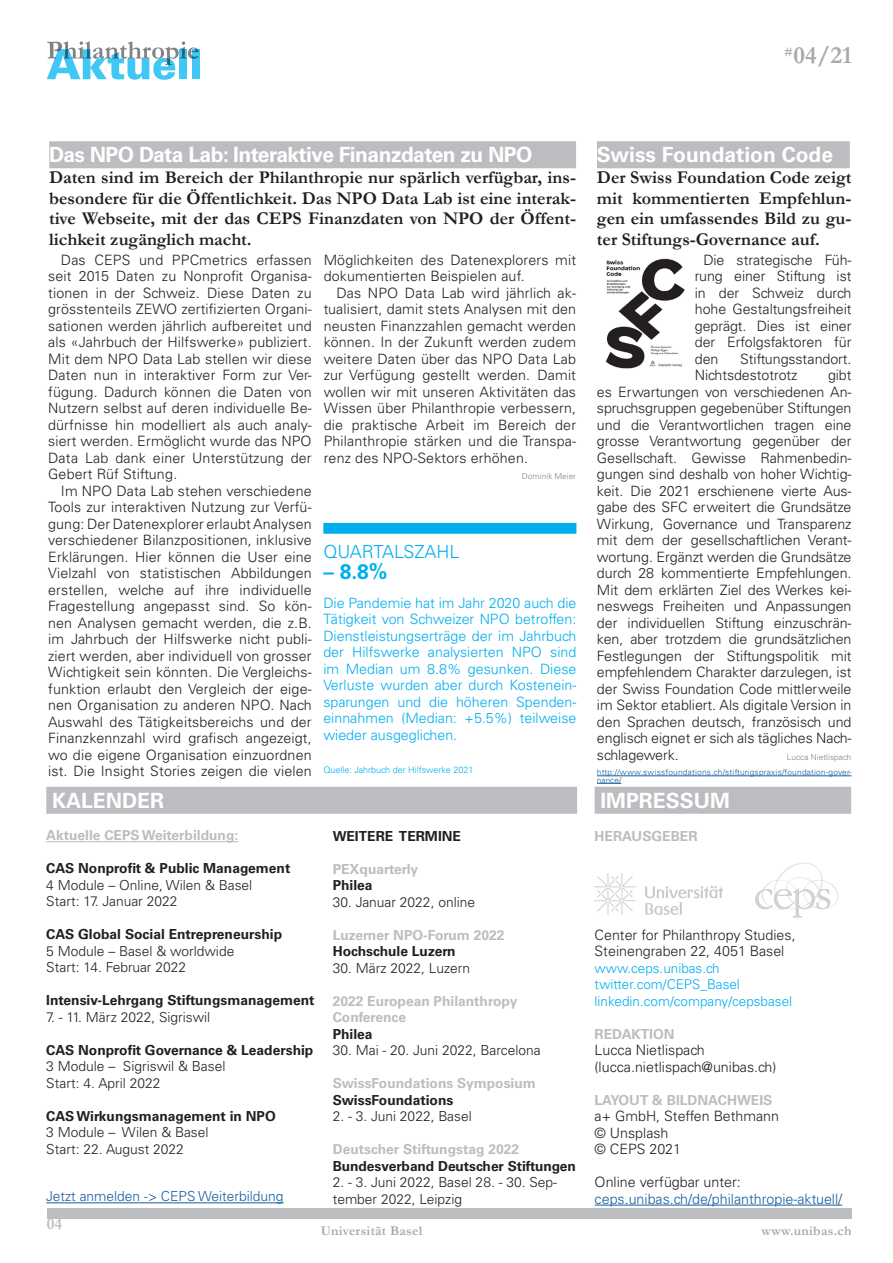
<style>
.page{position:relative;width:893px;height:1263px;background:#fff}
.page>*{position:absolute;margin:0;border:0;box-sizing:border-box;transform-origin:0 0}
.grundtext{font:700 24.9px "Garamond";color:#a8a9ad}
.t1{font:700 21px "Univers LT Std";letter-spacing:-.025em;color:#fff}
.t2{font:700 21px "Univers LT Std";color:#fff}
.Lauftext{font:700 21px "Univers LT Std";color:#00aeef}
.t3{font:700 18px/20.7px "Garamond";color:#231f20;text-align:justify}
.Lauftext-2{font:300 18px "Univers LT Std";color:#00aeef}
.t4{font:700 16.5px "Garamond";color:#bcbdc0}
.t5{font:300 14.25px/16.5px "Univers LT Std";color:#231f20;text-align:justify}
.Lauftext-3{font:300 14.25px/16.5px "Univers LT Std";color:#00aeef;text-align:justify}
.t6{font:300 14.25px/16.4px "Univers LT Std";color:#175d9e}
.t7{font:300 13.8px/16.5px "Univers LT Std";color:#231f20}
.t8{font:700 13.8px "Univers LT Std";color:#231f20}
.t9{font:700 13.8px/16.5px "Univers LT Std";color:#bcbdc0}
.t10{font:300 13.8px "Univers LT Std";color:#175d9e}
.t11{font:300 13.5px "Univers LT Std";color:#00aeef}
.t12{font:700 13.5px "Garamond";letter-spacing:.02em;color:#a8a9ad}
.Lauftext-4{font:300 9px "Univers LT Std";color:#00aeef}
.t13{font:300 8.25px/7.5px "Univers LT Std";letter-spacing:.03em;color:#175d9e}
.t14{font:300 8.25px "Univers LT Std";letter-spacing:.01em;color:#808285}
.s1{color:#231f20}
</style>
<div class="page">
<div style="left:47px;top:1208px;width:804px;height:10px;background:#bcbdc0"></div>
<div style="left:192px;top:49px;width:8px;height:30px;background:#40c7f4"></div>
<svg style="left:47px;top:41px;width:152px;height:39px"></svg>
<div style="left:46px;top:787px;width:531px;height:27px;background:#bcbdc0"></div>
<hr style="left:46px;top:841px;width:192px;height:1px;background:#bcbdc0">
<hr style="left:46px;top:1202px;width:238px;height:1px;background:#175d9e">
<svg style="left:755px;top:863px;width:83px;height:54px"></svg>
<div style="left:595px;top:787px;width:256px;height:27px;background:#bcbdc0"></div>
<hr style="left:595px;top:1205px;width:247px;height:1px;background:#175d9e">
<img style="left:595px;top:873px;width:127px;height:41px">
<div style="left:597px;top:141px;width:253px;height:27px;background:#bcbdc0"></div>
<hr style="left:597px;top:775px;width:254px;height:1px;background:#175d9e">
<svg style="left:597px;top:783px;width:24px;height:1px"></svg>
<img style="left:605px;top:258px;width:80px;height:111px">
<div style="left:49px;top:141px;width:527px;height:27px;background:#bcbdc0"></div>
<div style="left:323px;top:523px;width:253px;height:11px;background:#00aeef"></div>
<p class="grundtext" style="left:784px;top:38px;width:69px"><sup>#</sup>04/21</p>
<p class="t1" style="left:49px;top:143px;width:485px">Das NPO Data Lab: Interaktive Finanzdaten zu NPO</p>
<p class="t3" style="left:49px;top:167px;width:528px">Daten sind im Bereich der Philanthropie nur spärlich verfügbar, ins&shy;besondere für die Öffentlichkeit. Das NPO Data Lab ist eine interak&shy;tive Webseite, mit der das CEPS Finanzdaten von NPO der Öffent&shy;lichkeit zugänglich macht.</p>
<p class="t5" style="left:48px;top:252px;width:265px;text-indent:13px">Das CEPS und PPCmetrics erfassen seit 2015 Daten zu Nonprofit Organisa&shy;tionen in der Schweiz. Diese Daten zu grösstenteils ZEWO zertifizierten Organi&shy;sationen werden jährlich aufbereitet und als «Jahrbuch der Hilfswerke» publiziert.<br>Mit dem NPO Data Lab stellen wir diese Daten nun in interaktiver Form zur Ver&shy;fügung. Dadurch können die Daten von Nutzern selbst auf deren individuelle Be&shy;dürfnisse hin modelliert als auch analy&shy;siert werden. Ermöglicht wurde das NPO Data Lab dank einer Unterstützung der Gebert Rüf Stiftung.</p>
<p class="t5" style="left:48px;top:483px;width:265px;text-indent:13px">Im NPO Data Lab stehen verschiedene Tools zur interaktiven Nutzung zur Verfü&shy;gung: Der Datenexplorer erlaubt Analysen verschiedener Bilanzpositionen, inklusive Erklärungen. Hier können die User eine Vielzahl von statistischen Abbildungen erstellen, welche auf ihre individuelle Fragestellung angepasst sind. So kön&shy;nen Analysen gemacht werden, die z.B. im Jahrbuch der Hilfswerke nicht publi&shy;ziert werden, aber individuell von grosser Wichtigkeit sein könnten. Die Vergleichs&shy;funktion erlaubt den Vergleich der eige&shy;nen Organisation zu anderen NPO. Nach Auswahl des Tätigkeitsbereichs und der Finanzkennzahl wird grafisch angezeigt, wo die eigene Organisation einzuordnen ist. Die Insight Stories zeigen die vielen</p>
<p class="t2" style="left:52px;top:788px;width:114px">KALENDER</p>
<p class="t9" style="left:46px;top:827px;width:194px">Aktuelle CEPS Weiterbildung:</p>
<p class="t8" style="left:46px;top:860px;width:246px">CAS Nonprofit &amp; Public Management</p>
<p class="t7" style="left:46px;top:877px;width:208px">4 Module – Online, Wilen &amp; Basel</p>
<p class="t7" style="left:46px;top:893px;width:133px">Start: 17. Januar 2022</p>
<p class="t8" style="left:46px;top:926px;width:237px">CAS Global Social Entrepreneurship</p>
<p class="t7" style="left:46px;top:943px;width:190px">5 Module – Basel &amp; worldwide</p>
<p class="t7" style="left:46px;top:959px;width:141px">Start: 14. Februar 2022</p>
<p class="t8" style="left:46px;top:992px;width:270px">Intensiv-Lehrgang Stiftungsmanagement</p>
<p class="t7" style="left:46px;top:1009px;width:166px">7. - 11. März 2022, Sigriswil</p>
<p class="t8" style="left:46px;top:1042px;width:269px">CAS Nonprofit Governance &amp; Leadership</p>
<p class="t7" style="left:46px;top:1058px;width:181px">3 Module – Sigriswil &amp; Basel</p>
<p class="t7" style="left:46px;top:1075px;width:116px">Start: 4. April 2022</p>
<p class="t8" style="left:46px;top:1108px;width:231px">CAS Wirkungsmanagement in NPO</p>
<p class="t7" style="left:46px;top:1124px;width:164px">3 Module – Wilen &amp; Basel</p>
<p class="t7" style="left:46px;top:1141px;width:139px">Start: 22. August 2022</p>
<p class="t10" style="left:46px;top:1188px;width:239px">Jetzt anmelden -&gt; CEPS Weiterbildung</p>
<p class="t5" style="left:324px;top:252px;width:254px">Möglichkeiten des Datenexplorers mit dokumentierten Beispielen auf.</p>
<p class="t5" style="left:324px;top:285px;width:254px;text-indent:13px">Das NPO Data Lab wird jährlich ak&shy;tualisiert, damit stets Analysen mit den neusten Finanzzahlen gemacht werden können. In der Zukunft werden zudem weitere Daten über das NPO Data Lab zur Verfügung gestellt werden. Damit wollen wir mit unseren Aktivitäten das Wissen über Philanthropie verbessern, die praktische Arbeit im Bereich der Philanthropie stärken und die Transpa&shy;renz des NPO-Sektors erhöhen.</p>
<p class="t14" style="left:522px;top:472px;width:56px">Dominik Meier</p>
<p class="Lauftext-2" style="left:323px;top:541px;width:138px">QUARTALSZAHL</p>
<p class="Lauftext" style="left:323px;top:560px;width:66px">– 8.8%</p>
<p class="Lauftext-3" style="left:323px;top:594px;width:255px">Die Pandemie hat im Jahr 2020 auch die Tätigkeit von Schweizer NPO betroffen:<br>Dienstleistungserträge der im Jahrbuch der Hilfswerke analysierten NPO sind im Median um 8.8% gesunken. Diese Verluste wurden aber durch Kostenein&shy;sparungen und die höheren Spenden&shy;einnahmen (Median: +5.5%) teilweise wieder ausgeglichen.</p>
<p class="Lauftext-4" style="left:323px;top:764px;width:152px">Quelle: Jahrbuch der Hilfswerke 2021</p>
<p class="t8" style="left:333px;top:828px;width:130px">WEITERE TERMINE</p>
<p class="t9" style="left:333px;top:861px;width:87px">PEXquarterly</p>
<p class="t8" style="left:333px;top:877px;width:41px">Philea</p>
<p class="t7" style="left:333px;top:893px;width:144px">30. Januar 2022, online</p>
<p class="t9" style="left:333px;top:927px;width:173px">Luzerner NPO-Forum 2022</p>
<p class="t8" style="left:333px;top:943px;width:124px">Hochschule Luzern</p>
<p class="t7" style="left:333px;top:959px;width:139px">30. März 2022, Luzern</p>
<p class="t9" style="left:333px;top:993px;width:186px">2022 European Philanthropy<br>Conference</p>
<p class="t8" style="left:333px;top:1026px;width:41px">Philea</p>
<p class="t7" style="left:333px;top:1042px;width:210px">30. Mai - 20. Juni 2022, Barcelona</p>
<p class="t9" style="left:333px;top:1075px;width:205px">SwissFoundations Symposium</p>
<p class="t8" style="left:333px;top:1092px;width:122px">SwissFoundations</p>
<p class="t7" style="left:333px;top:1108px;width:141px">2. - 3. Juni 2022, Basel</p>
<p class="t9" style="left:333px;top:1141px;width:188px">Deutscher Stiftungstag 2022</p>
<p class="t8" style="left:333px;top:1158px;width:245px">Bundesverband Deutscher Stiftungen</p>
<p class="t7" style="left:333px;top:1174px;width:226px">2. - 3. Juni 2022, Basel 28. - 30. Sep&shy;tember 2022, Leipzig</p>
<p class="t2" style="left:597px;top:143px;width:238px">Swiss Foundation Code</p>
<p class="t3" style="left:597px;top:167px;width:256px">Der Swiss Foundation Code zeigt mit kommentierten Empfehlun&shy;gen ein umfassendes Bild zu gu&shy;ter Stiftungs-Governance auf.</p>
<p class="t5" style="left:695px;top:252px;width:158px;text-indent:9px">Die strategische Füh&shy;rung einer Stiftung ist in der Schweiz durch hohe Gestaltungsfreiheit geprägt. Dies ist einer der Erfolgsfaktoren für den</p>
<p class="t5" style="left:695px;top:351px;width:158px;text-indent:45px">Stiftungsstandort.<br>Nichtsdestotrotz</p>
<p class="t5" style="left:597px;top:367px;width:256px;text-indent:231px">gibt es Erwartungen von verschiedenen An&shy;spruchsgruppen gegebenüber Stiftungen und die Verantwortlichen tragen eine grosse Verantwortung gegenüber der Gesellschaft. Gewisse Rahmenbedin&shy;gungen sind deshalb von hoher Wichtig&shy;keit. Die 2021 erschienene vierte Aus&shy;gabe des SFC erweitert die Grundsätze Wirkung, Governance und Transparenz mit dem der gesellschaftlichen Verant&shy;wortung. Ergänzt werden die Grundsätze durch 28 kommentierte Empfehlungen.<br>Mit dem erklärten Ziel des Werkes kei&shy;neswegs Freiheiten und Anpassungen der individuellen Stiftung einzuschrän&shy;ken, aber trotzdem die grundsätzlichen Festlegungen der Stiftungspolitik mit empfehlendem Charakter darzulegen, ist der Swiss Foundation Code mittlerweile im Sektor etabliert. Als digitale Version in den Sprachen deutsch, französisch und englisch eignet er sich als tägliches Nach&shy;schlagewerk.</p>
<p class="t14" style="left:787px;top:752px;width:66px">Lucca Nietlispach</p>
<p class="t13" style="left:597px;top:768px;width:256px">http://www.swissfoundations.ch/stiftungspraxis/foundation-gover&shy;nance/</p>
<p class="t2" style="left:600px;top:788px;width:131px">IMPRESSUM</p>
<p class="t9" style="left:595px;top:828px;width:104px">HERAUSGEBER</p>
<p class="t5" style="left:595px;top:926px;width:202px">Center for Philanthropy Studies,<br>Steinengraben 22, 4051 Basel</p>
<p class="t11" style="left:595px;top:960px;width:127px">www.ceps.unibas.ch</p>
<p class="t11" style="left:595px;top:976px;width:147px">twitter.com/CEPS_Basel</p>
<p class="t11" style="left:595px;top:993px;width:199px">linkedin.com/company/cepsbasel</p>
<p class="t9" style="left:595px;top:1026px;width:81px">REDAKTION</p>
<p class="t5" style="left:595px;top:1042px;width:112px">Lucca Nietlispach</p>
<p class="t5" style="left:595px;top:1058px;width:183px">(lucca.nietlispach@unibas.ch)</p>
<p class="t9" style="left:595px;top:1092px;width:179px">LAYOUT &amp; BILDNACHWEIS</p>
<p class="t5" style="left:595px;top:1108px;width:186px">a+ GmbH, Steffen Bethmann</p>
<p class="t5" style="left:595px;top:1124px;width:75px">© Unsplash</p>
<p class="t5" style="left:595px;top:1141px;width:88px">© CEPS 2021</p>
<p class="t6" style="left:595px;top:1174px;width:249px"><span class="s1">Online verfügbar unter: </span>ceps.unibas.ch/de/philanthropie-aktuell/</p>
<p class="t4" style="left:47px;top:1213px;width:17px">04</p>
<p class="t12" style="left:321px;top:1221px;width:103px">Universität Basel</p>
<p class="t12" style="left:762px;top:1221px;width:91px">www.unibas.ch</p>
</div>
